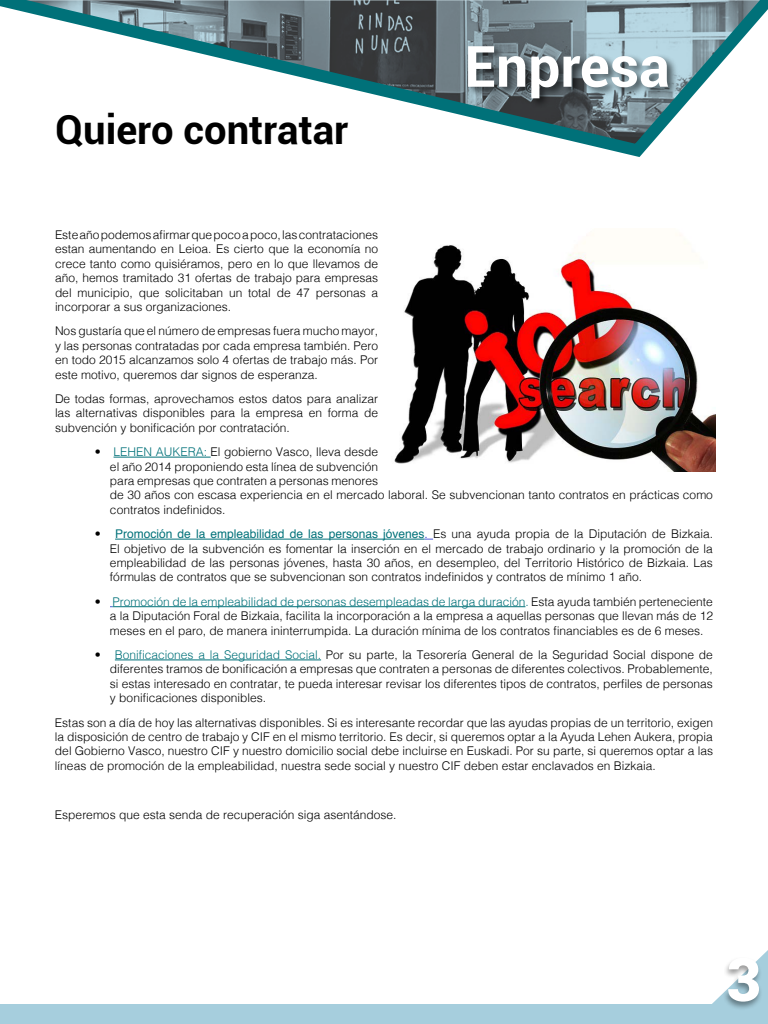
<style>
.page{position:relative;width:768px;height:1024px;background:#fff}
.page>*{position:absolute;margin:0;border:0;box-sizing:border-box;transform-origin:0 0}
.t1{font:900 60px "Roboto";color:#fff}
.t2{font:700 57px "Roboto";color:#fff}
.t3{font:700 40px "Roboto";color:#000}
.t4{font:300 12px/14.4px "Helvetica";color:#000;text-align:justify}
.s1{color:#007179}
.s2{font-weight:400;color:#007179}
.s3{font-weight:400;color:#4f5cd6}
</style>
<div class="page">
<div style="left:0;top:1004px;width:768px;height:20px;background:#a6cedd"></div>
<svg style="left:712px;top:950px;width:56px;height:54px"></svg>
<div style="left:722px;top:957px;width:42px;height:54px;background:#000;opacity:.4"></div>
<svg style="left:0;top:0;width:768px;height:157px"></svg>
<div style="left:466px;top:43px;width:213px;height:66px;background:#000;opacity:.6"></div>
<hr style="left:114px;top:457px;width:97px;height:1px;background:#007179">
<hr style="left:115px;top:539px;width:310px;height:1px;background:#007179">
<hr style="left:113px;top:606px;width:412px;height:1px;background:#007179">
<hr style="left:115px;top:660px;width:206px;height:1px;background:#007179">
<img style="left:394px;top:233px;width:321px;height:239px">
<h3 class="t3" style="left:55px;top:102px;width:295px">Quiero contratar</h3>
<h2 class="t2" style="left:464px;top:26px;width:207px">Enpresa</h2>
<p class="t4" style="left:55px;top:227px;width:325px">Este año podemos afirmar que poco a poco, las contrataciones estan aumentando en Leioa. Es cierto que la economía no crece tanto como quisiéramos, pero en lo que llevamos de año, hemos tramitado 31 ofertas de trabajo para empresas del municipio, que solicitaban un total de 47 personas a incorporar a sus organizaciones.</p>
<p class="t4" style="left:55px;top:323px;width:325px">Nos gustaría que el número de empresas fuera mucho mayor, y las personas contratadas por cada empresa también. Pero en todo 2015 alcanzamos solo 4 ofertas de trabajo más. Por este motivo, queremos dar signos de esperanza.</p>
<p class="t4" style="left:55px;top:391px;width:325px">De todas formas, aprovechamos estos datos para analizar las alternativas disponibles para la empresa en forma de subvención y bonificación por contratación.</p>
<p class="t4" style="left:110px;top:444px;width:605px;text-align:left;text-indent:-15px">• <span class="s1">LEHEN AUKERA:</span> El gobierno Vasco, lleva desde<br>el año 2014 proponiendo esta línea de subvención<br>para empresas que contraten a personas menores<br>de 30 años con escasa experiencia en el mercado laboral. Se subvencionan tanto contratos en prácticas como contratos indefinidos.</p>
<p class="t4" style="left:110px;top:526px;width:605px;text-indent:-15px">• <span class="s2">Promoción de la empleabilidad de las personas jóvenes</span><span class="s3">.</span> Es una ayuda propia de la Diputación de Bizkaia.<br>El objetivo de la subvención es fomentar la inserción en el mercado de trabajo ordinario y la promoción de la empleabilidad de las personas jóvenes, hasta 30 años, en desempleo, del Territorio Histórico de Bizkaia. Las fórmulas de contratos que se subvencionan son contratos indefinidos y contratos de mínimo 1 año.</p>
<p class="t4" style="left:110px;top:593px;width:605px;text-indent:-15px">• <span class="s1">Promoción de la empleabilidad de personas desempleadas de larga duración.</span> Esta ayuda también perteneciente a la Diputación Foral de Bizkaia, facilita la incorporación a la empresa a aquellas personas que llevan más de 12 meses en el paro, de manera ininterrumpida. La duración mínima de los contratos financiables es de 6 meses.</p>
<p class="t4" style="left:110px;top:647px;width:605px;text-indent:-15px">• <span class="s1">Bonificaciones a la Seguridad Social.</span> Por su parte, la Tesorería General de la Seguridad Social dispone de diferentes tramos de bonificación a empresas que contraten a personas de diferentes colectivos. Probablemente, si estas interesado en contratar, te pueda interesar revisar los diferentes tipos de contratos, perfiles de personas y bonificaciones disponibles.</p>
<p class="t4" style="left:55px;top:714px;width:660px">Estas son a día de hoy las alternativas disponibles. Si es interesante recordar que las ayudas propias de un territorio, exigen la disposición de centro de trabajo y CIF en el mismo territorio. Es decir, si queremos optar a la Ayuda Lehen Aukera, propia del Gobierno Vasco, nuestro CIF y nuestro domicilio social debe incluirse en Euskadi. Por su parte, si queremos optar a las líneas de promoción de la empleabilidad, nuestra sede social y nuestro CIF deben estar enclavados en Bizkaia.</p>
<p class="t4" style="left:55px;top:806px;width:343px">Esperemos que esta senda de recuperación siga asentándose.</p>
<h1 class="t1" style="left:726px;top:937px;width:36px">3</h1>
</div>
